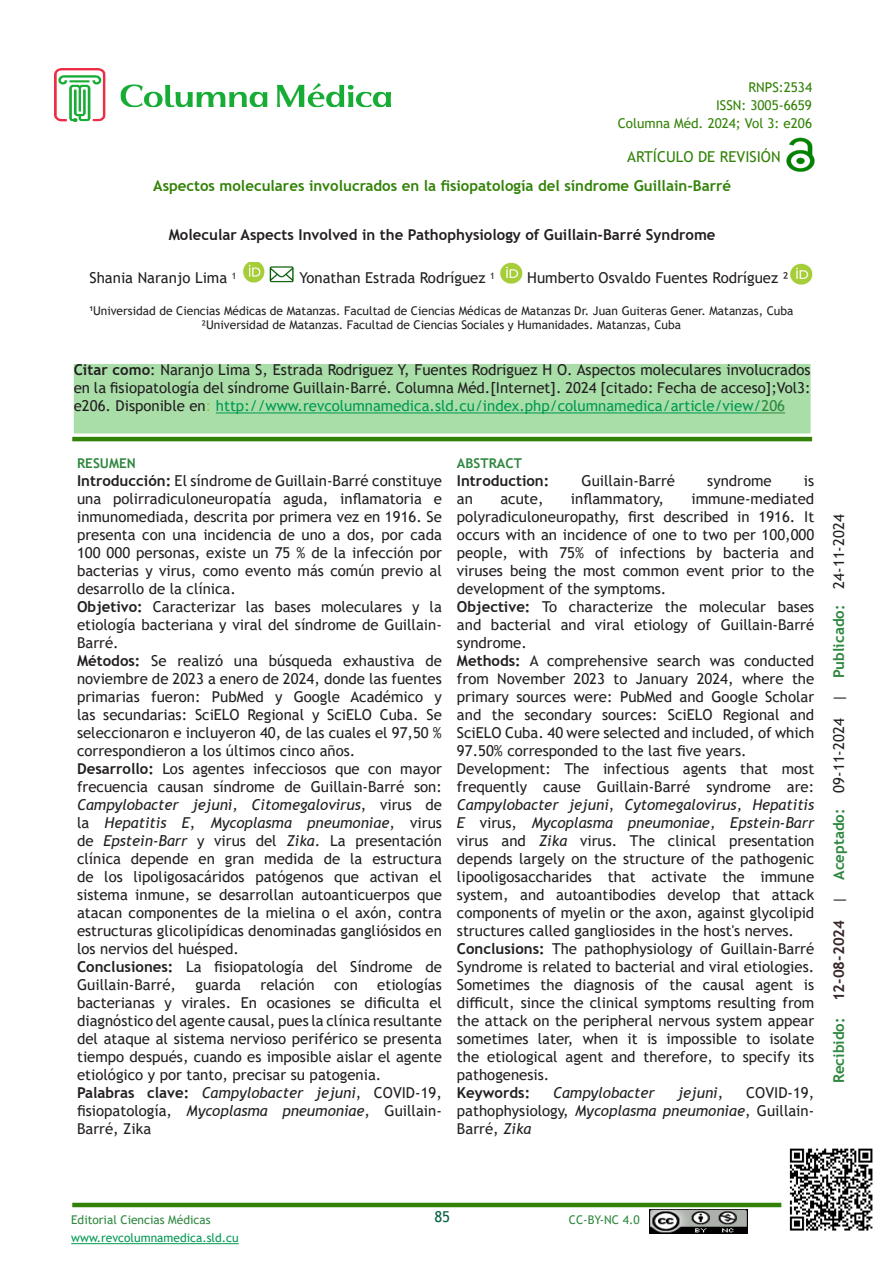
<style>
.page{position:relative;width:893px;height:1263px;background:#fff}
.page>*{position:absolute;margin:0;border:0;box-sizing:border-box;transform-origin:0 0}
.t1{font:15px/18px "Trebuchet MS";color:#231f20;text-align:justify}
.t2{font:700 15px "Trebuchet MS";color:#231f20}
.t3{font:700 15px "Trebuchet MS";color:#328207}
.t4{font:700 15px "Trebuchet MS";color:#2f873f}
.t5{font:italic 15px "Trebuchet MS";color:#231f20}
.t6{font:15px "Trebuchet MS";color:#328207}
.t7{font:15px "Trebuchet MS";color:#075f41}
.t8{font:13.5px "Trebuchet MS";color:#328207}
.t9{font:700 13.5px "Trebuchet MS";color:#2f873f}
.t10{font:12px "Trebuchet MS";color:#231f20}
.t11{font:12px "Trebuchet MS";color:#2f873f}
.t12{font:12px "Trebuchet MS";color:#009951}
.s1{font-weight:700}
.s2{color:#92c845}
.s3{color:#009951}
.s4{color:#2d8840}
.s5{font-style:italic}
.s6{font-style:normal}
.s7{color:#372729}
.s8{font-weight:400;color:#231f20}
</style>
<div class="page">
<hr style="left:71px;top:1243px;width:168px;height:1px;background:#009951">
<hr style="left:72px;top:1203px;width:709px;height:4px;background:#328207">
<hr style="left:72px;top:437px;width:740px;height:4px;background:#328207">
<div style="left:73px;top:363px;width:738px;height:71px;background:#a9dea9"></div>
<hr style="left:216px;top:412px;width:545px;height:1px;background:#009951">
<svg style="left:761px;top:412px;width:24px;height:1px"></svg>
<div style="left:72px;top:362px;width:740px;height:73px;border:2px solid #fff"></div>
<img style="left:243px;top:262px;width:21px;height:21px">
<img style="left:500px;top:262px;width:23px;height:22px">
<img style="left:54px;top:68px;width:337px;height:54px">
<img style="left:787px;top:138px;width:27px;height:34px">
<img style="left:269px;top:266px;width:25px;height:17px">
<img style="left:789px;top:1148px;width:84px;height:83px">
<img style="left:790px;top:263px;width:23px;height:22px">
<img style="left:649px;top:1209px;width:98px;height:25px">
<p class="t8" style="left:748px;top:78px;width:65px">RNPS:2534</p>
<p class="t8" style="left:716px;top:96px;width:97px">ISSN: 3005-6659</p>
<p class="t8" style="left:618px;top:114px;width:196px">Columna Méd. 2024; Vol 3: e206</p>
<p class="t6" style="left:627px;top:147px;width:155px">ARTÍCULO DE REVISIÓN</p>
<p class="t3" style="left:153px;top:177px;width:580px">Aspectos moleculares involucrados en la fisiopatología del síndrome Guillain-Barré</p>
<p class="t2" style="left:169px;top:225px;width:548px">Molecular Aspects Involved in the Pathophysiology of Guillain-Barré Syndrome</p>
<p class="t1" style="left:90px;top:269px;width:149px">Shania Naranjo Lima <sup>1</sup></p>
<p class="t1" style="left:300px;top:269px;width:197px">Yonathan Estrada Rodríguez <sup>1</sup></p>
<p class="t1" style="left:527px;top:269px;width:263px">Humberto Osvaldo Fuentes Rodríguez 2</p>
<p class="t10" style="left:89px;top:303px;width:705px"><sup>1</sup>Universidad de Ciencias Médicas de Matanzas. Facultad de Ciencias Médicas de Matanzas Dr. Juan Guiteras Gener. Matanzas, Cuba</p>
<p class="t10" style="left:202px;top:318px;width:481px">2Universidad de Matanzas. Facultad de Ciencias Sociales y Humanidades. Matanzas, Cuba</p>
<p class="t1" style="left:74px;top:361px;width:738px"><span class="s1">Citar como</span>: Naranjo Lima S, Estrada Rodríguez Y, Fuentes Rodríguez H O. Aspectos moleculares involucrados en la fisiopatología del síndrome Guillain-Barré. Columna Méd.[Internet]. 2024 [citado: Fecha de acceso];Vol3: e206. Disponible en<span class="s2">:</span> <span class="s3">http://www.revcolumnamedica.sld.cu/index.php/columnamedica/article/view/</span><span class="s4">206</span></p>
<p class="t9" style="left:77px;top:455px;width:60px">RESUMEN</p>
<p class="t1" style="left:77px;top:472px;width:366px"><span class="s1">Introducción:</span> El síndrome de Guillain-Barré constituye una polirradiculoneuropatía aguda, inflamatoria e inmunomediada, descrita por primera vez en 1916. Se presenta con una incidencia de uno a dos, por cada 100 000 personas, existe un 75 % de la infección por bacterias y virus, como evento más común previo al desarrollo de la clínica.</p>
<p class="t1" style="left:77px;top:598px;width:366px"><span class="s1">Objetivo:</span> Caracterizar las bases moleculares y la etiología bacteriana y viral del síndrome de Guillain-Barré.</p>
<p class="t1" style="left:77px;top:652px;width:366px"><span class="s1">Métodos:</span> Se realizó una búsqueda exhaustiva de noviembre de 2023 a enero de 2024, donde las fuentes primarias fueron: PubMed y Google Académico y las secundarias: SciELO Regional y SciELO Cuba. Se seleccionaron e incluyeron 40, de las cuales el 97,50 % correspondieron a los últimos cinco años.</p>
<p class="t1" style="left:77px;top:760px;width:366px"><span class="s1">Desarrollo:</span> Los agentes infecciosos que con mayor frecuencia causan síndrome de Guillain-Barré son:<br><span class="s5">Campylobacter jejuni, Citomegalovirus</span>, virus de la <span class="s5">Hepatitis E</span>, <span class="s5">Mycoplasma pneumoniae</span>, virus de <span class="s5">Epstein-Barr</span> y virus del <span class="s5">Zika</span>. La presentación clínica depende en gran medida de la estructura de los lipoligosacáridos patógenos que activan el sistema inmune, se desarrollan autoanticuerpos que atacan componentes de la mielina o el axón, contra estructuras glicolipídicas denominadas gangliósidos en los nervios del huésped.</p>
<p class="t1" style="left:77px;top:958px;width:366px"><span class="s1">Conclusiones:</span> La fisiopatología del Síndrome de<br>Guillain-Barré,</p>
<p class="t1" style="left:77px;top:976px;width:366px;text-indent:300px">etiologías bacterianas y virales. En ocasiones se dificulta el diagnóstico del agente causal, pues la clínica resultante del ataque al sistema nervioso periférico se presenta tiempo después, cuando es imposible aislar el agente etiológico y por tanto, precisar su patogenia.</p>
<p class="t1" style="left:77px;top:1084px;width:366px"><span class="s1">Palabras clave:</span> <span class="s5">Campylobacter jejuni</span>, COVID-19, fisiopatología, <span class="s5">Mycoplasma pneumoniae</span>, Guillain-Barré, Zika</p>
<p class="t1" style="left:195px;top:976px;width:47px">guarda</p>
<p class="t1" style="left:261px;top:976px;width:56px">relación</p>
<p class="t1" style="left:334px;top:976px;width:25px">con</p>
<p class="t9" style="left:457px;top:455px;width:67px">ABSTRACT</p>
<p class="t2" style="left:457px;top:471px;width:94px">Introduction:</p>
<p class="t1" style="left:581px;top:472px;width:95px">Guillain-Barré</p>
<p class="t1" style="left:707px;top:472px;width:66px">syndrome</p>
<p class="t1" style="left:804px;top:472px;width:12px">is</p>
<p class="t1" style="left:457px;top:490px;width:18px">an</p>
<p class="t1" style="left:500px;top:490px;width:45px">acute,</p>
<p class="t1" style="left:571px;top:490px;width:95px">inflammatory,</p>
<p class="t1" style="left:457px;top:490px;width:359px;text-indent:234px">immune-mediated polyradiculoneuropathy, first described in 1916. It occurs with an incidence of one to two per 100,000 people, with 75% of infections by bacteria and viruses being the most common event prior to the development of the symptoms.</p>
<p class="t1" style="left:457px;top:598px;width:359px"><span class="s1">Objective:</span> To characterize the molecular bases and bacterial and viral etiology of Guillain-Barré syndrome.</p>
<p class="t1" style="left:457px;top:652px;width:359px"><span class="s1">Methods:</span> A comprehensive search was conducted from November 2023 to January 2024, where the primary sources were: PubMed and Google Scholar and the secondary sources: SciELO Regional and SciELO Cuba. 40 were selected and included, of which 97.50% corresponded to the last five years.</p>
<p class="t1" style="left:457px;top:760px;width:359px">Development: The infectious agents that most frequently cause Guillain-Barré syndrome are:<br><span class="s5">Campylobacter jejuni</span>, <span class="s5">Cytomegalovirus, Hepatitis E</span> virus, <span class="s5">Mycoplasma pneumoniae, Epstein-Barr </span>virus and <span class="s5">Zika</span> virus. The clinical presentation depends largely on the structure of the pathogenic lipooligosaccharides that activate the immune system, and autoantibodies develop that attack components of myelin or the axon, against glycolipid structures called gangliosides in the host's nerves.</p>
<p class="t1" style="left:457px;top:940px;width:359px"><span class="s1">Conclusions:</span> The pathophysiology of Guillain-Barré Syndrome is related to bacterial and viral etiologies.<br>Sometimes the diagnosis of the causal agent is difficult, since the clinical symptoms resulting from the attack on the peripheral nervous system appear sometimes later, when it is impossible to isolate the etiological agent and therefore, to specify its pathogenesis.</p>
<p class="t2" style="left:457px;top:1083px;width:75px">Keywords:</p>
<p class="t5" style="left:553px;top:1084px;width:103px">Campylobacter</p>
<p class="t5" style="left:678px;top:1084px;width:47px">jejuni<span class="s6">,</span></p>
<p class="t1" style="left:457px;top:1084px;width:359px;text-indent:289px">COVID-19, pathophysiology, <span class="s5">Mycoplasma pneumoniae</span>, Guillain-Barré, <span class="s5">Zika</span></p>
<p class="t4" style="left:829px;top:1083px;width:570px;rotate:-90deg">Recibido: <span class="s7">12-08-2024</span> <span class="s8">|</span> Aceptado: <span class="s8">09-11-2024 |</span> Publicado: <span class="s8">24-11-2024</span></p>
<p class="t11" style="left:71px;top:1212px;width:141px">Editorial Ciencias Médicas</p>
<p class="t12" style="left:71px;top:1230px;width:169px">www.revcolumnamedica.sld.cu</p>
<p class="t7" style="left:434px;top:1208px;width:17px">85</p>
<p class="t11" style="left:569px;top:1212px;width:72px">CC-BY-NC 4.0</p>
</div>
